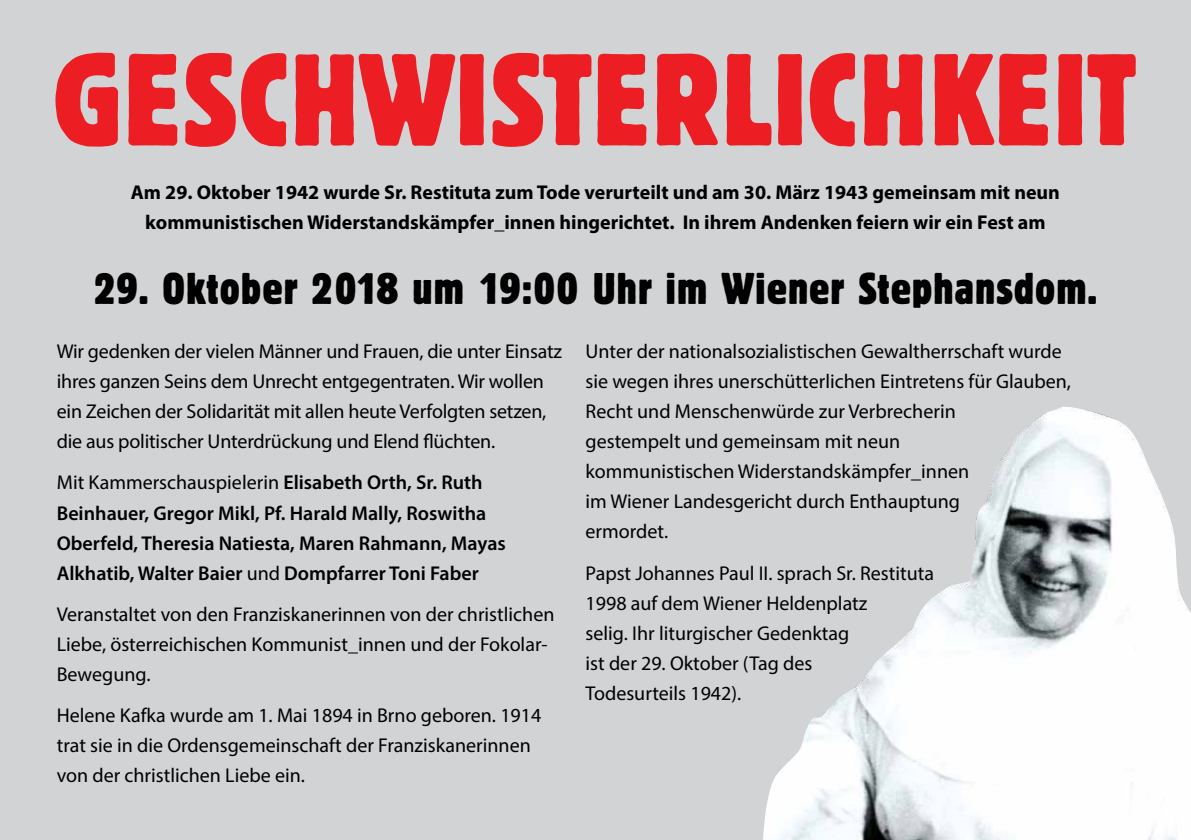
<style>
.page{position:relative;width:1191px;height:840px;background:#fff}
.page>*{position:absolute;margin:0;border:0;box-sizing:border-box;transform-origin:0 0}
.t1{font:condensed 129.2px "Block BE";letter-spacing:.02em;color:#ed1d24}
.t2{font:condensed 44px "Block BE";letter-spacing:.025em;color:#000}
.t3{font:20px/30px "Myriad Pro";color:#000}
.t4{font:600 20px/30px "Myriad Pro";color:#000}
.t5{font:700 20px/30px "Myriad Pro";color:#000;text-align:center}
.s1{font-weight:400}
</style>
<div class="page">
<div style="left:0;top:0;width:1191px;height:839px;background:#d1d3d4"></div>
<img style="left:763px;top:406px;width:428px;height:433px">
<h1 class="t1" style="left:54px;top:25px;width:1084px">GESCHWISTERLICHKEIT</h1>
<p class="t5" style="left:131px;top:177px;width:930px">Am 29. Oktober 1942 wurde Sr. Restituta zum Tode verurteilt und am 30. März 1943 gemeinsam mit neun kommunistischen Widerstandskämpfer_innen hingerichtet. In ihrem Andenken feiern wir ein Fest am</p>
<h2 class="t2" style="left:94px;top:263px;width:1004px">29. Oktober 2018 um 19:00 Uhr im Wiener Stephansdom.</h2>
<p class="t3" style="left:57px;top:336px;width:507px">Wir gedenken der vielen Männer und Frauen, die unter Einsatz ihres ganzen Seins dem Unrecht entgegentraten. Wir wollen ein Zeichen der Solidarität mit allen heute Verfolgten setzen, die aus politischer Unterdrückung und Elend flüchten.</p>
<p class="t4" style="left:57px;top:467px;width:450px"><span class="s1">Mit Kammerschauspielerin</span> Elisabeth Orth, Sr. Ruth Beinhauer, Gregor Mikl, Pf. Harald Mally, Roswitha Oberfeld, Theresia Natiesta, Maren Rahmann, Mayas Alkhatib, Walter Baier <span class="s1">und</span> Dompfarrer Toni Faber</p>
<p class="t3" style="left:57px;top:598px;width:499px">Veranstaltet von den Franziskanerinnen von der christlichen<br>Liebe, österreichischen Kommunist_innen und der Fokolar-<br>Bewegung.</p>
<p class="t3" style="left:57px;top:700px;width:486px">Helene Kafka wurde am 1. Mai 1894 in Brno geboren. 1914 trat sie in die Ordensgemeinschaft der Franziskanerinnen von der christlichen Liebe ein.</p>
<p class="t3" style="left:585px;top:336px;width:487px">Unter der nationalsozialistischen Gewaltherrschaft wurde sie wegen ihres unerschütterlichen Eintretens für Glauben, Recht und Menschenwürde zur Verbrecherin<br>gestempelt und gemeinsam mit neun<br>kommunistischen Widerstandskämpfer_innen<br>im Wiener Landesgericht durch Enthauptung<br>ermordet.</p>
<p class="t3" style="left:585px;top:557px;width:350px">Papst Johannes Paul II. sprach Sr. Restituta<br>1998 auf dem Wiener Heldenplatz<br>selig. Ihr liturgischer Gedenktag<br>ist der 29. Oktober (Tag des<br>Todesurteils 1942).</p>
</div>
